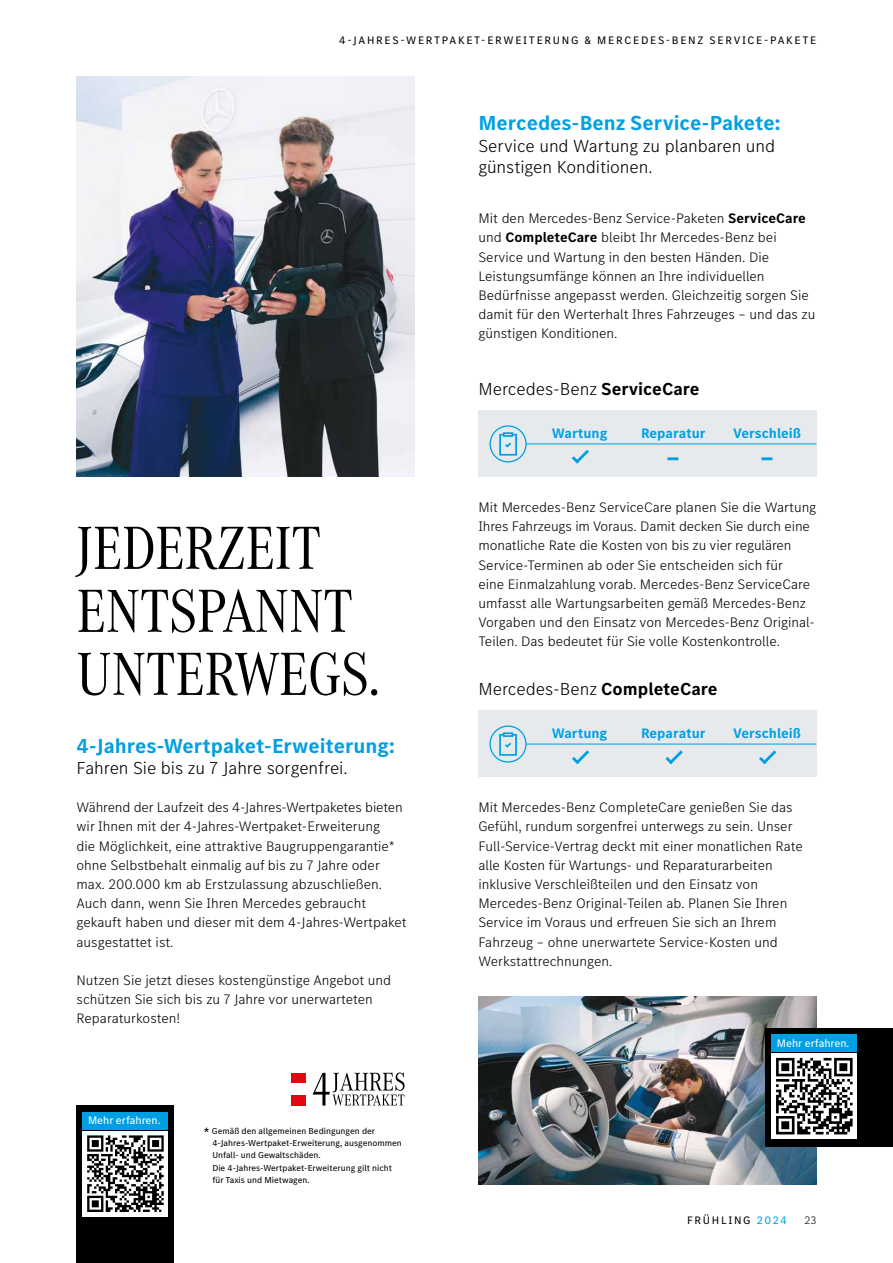
<style>
.page{position:relative;width:893px;height:1263px;background:#fff}
.page>*{position:absolute;margin:0;border:0;box-sizing:border-box;transform-origin:0 0}
.t1{font:63px/63px "MB Corpo A Title Cond";color:#000}
.t2{font:700 29.25px "MB Corpo S Text";color:#009fe3}
.t3{font:700 21px "MB Corpo S Text";letter-spacing:-.005em;color:#009fe3}
.t4{font:300 18px/21.6px "MB Corpo S Text";letter-spacing:-.005em;color:#000}
.t5{font:300 14.25px/19.2px "MB Corpo S Text";color:#000}
.t6{font:700 14.25px "MB Corpo S Text";color:#009fe3}
.t7{font:11.25px "MB Corpo S Text";letter-spacing:.15em;color:#000}
.t8{font:11.25px "MB Corpo S Text";letter-spacing:-.005em;color:#fff}
.t9{font:300 11.25px "MB Corpo S Text";color:#000}
.t10{font:9px/12.1px "MB Corpo S Text";color:#000}
.s1{font-weight:700}
.s2{font-size:15px}
.s3{color:#009fe3}
</style>
<div class="page">
<img style="left:77px;top:77px;width:338px;height:400px">
<img style="left:478px;top:996px;width:338px;height:188px">
<div style="left:765px;top:1028px;width:128px;height:118px;background:#000"></div>
<div style="left:772px;top:1054px;width:85px;height:85px;background:#fff"></div>
<div style="left:772px;top:1034px;width:85px;height:17px;background:#009fe3"></div>
<div style="left:478px;top:711px;width:338px;height:66px;background:#e7eaec"></div>
<hr style="left:526px;top:743px;width:290px;height:1px;background:#009fe3">
<div style="left:489px;top:725px;width:38px;height:38px;border:1px solid #009fe3;border-radius:50%"></div>
<svg style="left:499px;top:732px;width:18px;height:24px"></svg>
<svg style="left:572px;top:750px;width:18px;height:15px"></svg>
<svg style="left:665px;top:750px;width:18px;height:15px"></svg>
<svg style="left:759px;top:750px;width:18px;height:15px"></svg>
<div style="left:478px;top:411px;width:338px;height:66px;background:#e7eaec"></div>
<hr style="left:526px;top:443px;width:290px;height:1px;background:#009fe3">
<div style="left:489px;top:425px;width:38px;height:37px;border:1px solid #009fe3;border-radius:50%"></div>
<svg style="left:499px;top:432px;width:18px;height:24px"></svg>
<svg style="left:571px;top:450px;width:18px;height:14px"></svg>
<div style="left:77px;top:1106px;width:97px;height:157px;background:#000"></div>
<div style="left:83px;top:1112px;width:85px;height:17px;background:#009fe3"></div>
<div style="left:83px;top:1131px;width:85px;height:85px;background:#fff"></div>
<svg style="left:313px;top:1072px;width:92px;height:33px"></svg>
<div style="left:291px;top:1073px;width:15px;height:33px;background:#e30613"></div>
<div style="left:291px;top:1083px;width:15px;height:11px;background:#fff"></div>
<svg style="left:87px;top:1135px;width:77px;height:77px"></svg>
<svg style="left:776px;top:1058px;width:77px;height:76px"></svg>
<p class="t7" style="left:339px;top:33px;width:158px">4-Jahr es-Wertpaket-Erw</p>
<p class="t7" style="left:515px;top:33px;width:39px">ei terung</p>
<p class="t7" style="left:584px;top:33px;width:233px">&amp; Mercedes-B enz Service-Pakete</p>
<h3 class="t3" style="left:478px;top:109px;width:304px">Mercedes-Benz Service-Pakete:</h3>
<p class="t4" style="left:478px;top:134px;width:298px">Service und Wartung zu planbaren und günstigen Konditionen.</p>
<p class="t5" style="left:478px;top:208px;width:338px">M it den M ercedes-Benz Service-Paketen <span class="s1">ServiceCare </span>und <span class="s1">CompleteCare</span> bleibt Ihr M ercedes-Benz bei Service und Wartung in den besten Händen. Die Leistungsumfänge können an Ihre individuellen Bedürfnisse angepasst werden. Gleichzeitig sorgen Sie damit für den Werterhalt Ihres Fahrzeuges – und das zu günstigen Konditionen.</p>
<p class="t4" style="left:478px;top:377px;width:223px">M ercedes-Benz <span class="s1">ServiceCare</span></p>
<h1 class="t1" style="left:77px;top:512px;width:305px">JEDERZEIT<br>ENTSPANNT<br>UNTERWEGS.</h1>
<h3 class="t3" style="left:77px;top:732px;width:320px">4-Jahres-Wertpaket-E rweiterung:</h3>
<p class="t4" style="left:77px;top:757px;width:272px">Fahren Sie bis zu 7 Jahre sorgenfrei.</p>
<p class="t5" style="left:77px;top:797px;width:332px">Während der Laufzeit des 4-Jahres-Wertpaketes bieten wir Ihnen mit der 4-Jahres-Wertpaket-Erweiterung<br>die M öglichkeit, eine attraktive Baugruppengarantie* ohne Selbstbehalt einmalig auf bis zu 7 Jahre oder max. 200.000 km ab Erstzulassung abzuschließen.<br>Auch dann, wenn Sie Ihren Mercedes gebraucht gekauft haben und dieser mit dem 4-Jahres-Wertpaket ausgestattet ist.</p>
<p class="t5" style="left:77px;top:970px;width:316px">N utzen Sie jetzt dieses kostengünstige Angebot und schützen Sie sich bis zu 7 Jahre vor unerwarteten<br>Reparaturkosten!</p>
<p class="t8" style="left:88px;top:1113px;width:74px">Mehr erfahren.</p>
<p class="t10" style="left:212px;top:1125px;width:191px;text-indent:-9px"><span class="s2">*</span> Gemäß den allgemeinen Bedingungen der 4-Jahres-Wertpaket-Erweiterung, ausgenommen Unfall- und Gewaltschäden.<br>Die 4-Jahres-Wertpaket-Erweiterung gilt nicht für Taxis und Mietwagen.</p>
<p class="t6" style="left:552px;top:424px;width:57px">Wartung</p>
<p class="t6" style="left:641px;top:424px;width:66px">Reparatur</p>
<p class="t6" style="left:733px;top:424px;width:69px">Verschleiß</p>
<h2 class="t2" style="left:666px;top:438px;width:16px">–</h2>
<h2 class="t2" style="left:760px;top:438px;width:16px">–</h2>
<p class="t5" style="left:478px;top:497px;width:339px">M it Mercedes-Benz ServiceCare planen Sie die Wartung Ihres Fahrzeugs im Voraus. Damit decken Sie durch eine monatliche Rate die Kosten von bis zu vier regulären Service-Terminen ab oder Sie entscheiden sich für<br>eine Einmalzahlung vorab. Mercedes-Benz ServiceCare umfasst alle Wartungsarbeiten gemäß M ercedes-Benz Vorgaben und den Einsatz von Mercedes-Benz Original-Teilen. Das bedeutet für Sie volle Kostenkontrolle.</p>
<p class="t4" style="left:478px;top:677px;width:241px">M ercedes-Benz <span class="s1">CompleteCare</span></p>
<p class="t6" style="left:552px;top:724px;width:57px">Wartung</p>
<p class="t6" style="left:641px;top:724px;width:66px">Reparatur</p>
<p class="t6" style="left:733px;top:724px;width:69px">Verschleiß</p>
<p class="t5" style="left:478px;top:797px;width:326px">M it Mercedes-Benz CompleteCare genießen Sie das Gefühl, rundum sorgenfrei unterwegs zu sein. U nser Full-Service-Vertrag deckt mit einer monatlichen Rate alle Kosten für Wartungs- und Reparaturarbeiten inklusive Verschleißteilen und den Einsatz von Mercedes-Benz Original-Teilen ab. Planen Sie Ihren Service im Voraus und erfreuen Sie sich an Ihrem Fahrzeug – ohne unerwartete Service-Kosten und Werkstattrechnungen.</p>
<p class="t8" style="left:777px;top:1035px;width:74px">Mehr erfahren.</p>
<p class="t7" style="left:687px;top:1212px;width:102px">FRÜHLING <span class="s3">2024</span></p>
<p class="t9" style="left:804px;top:1212px;width:13px">23</p>
</div>
